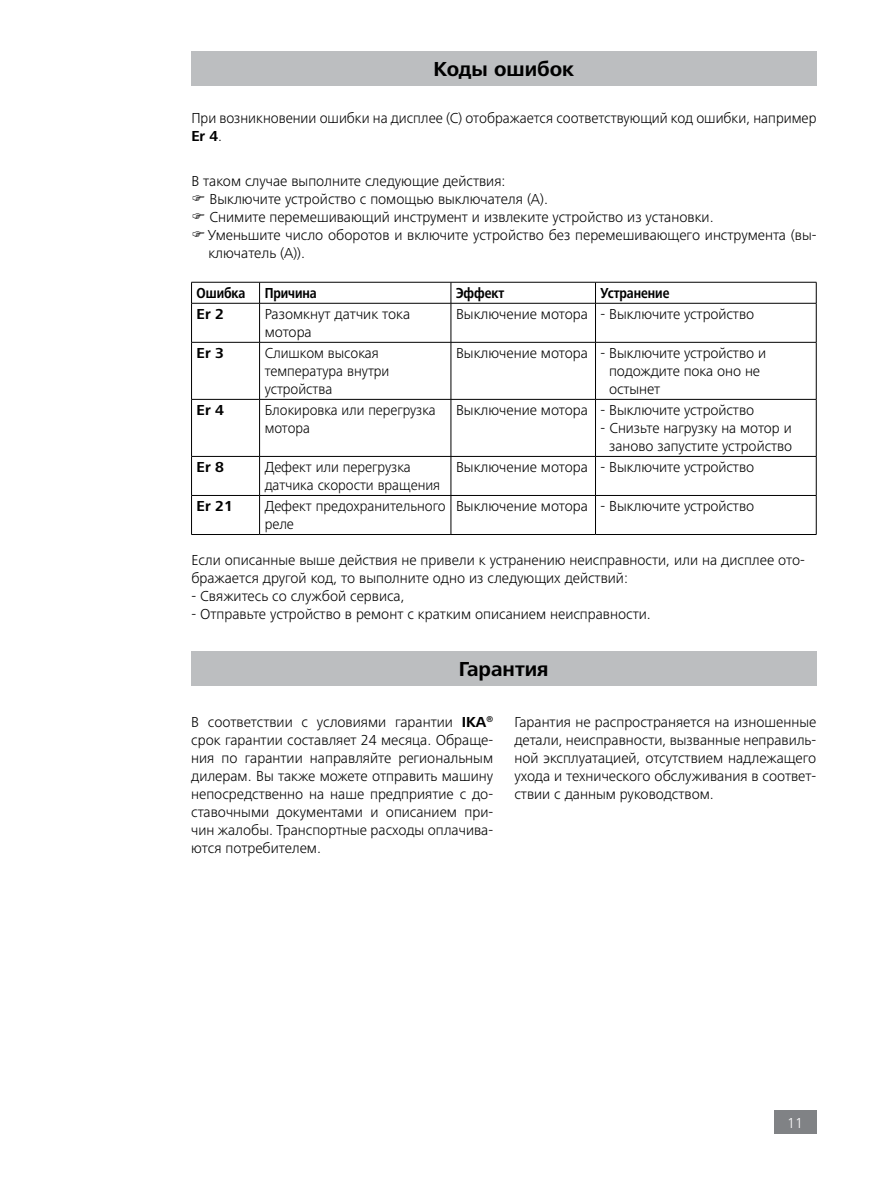
<style>
.page{position:relative;width:893px;height:1187px;background:#fff}
.page>*{position:absolute;margin:0;border:0;box-sizing:border-box;transform-origin:0 0}
.t1{font:700 21px "Frutiger Next IKA";color:#000}
.t2{font:300 15px/18px "Frutiger Next IKA";color:#000}
.t3{font:700 15px "Frutiger Next IKA";letter-spacing:-.005em;color:#000;scale:.84 1}
.t4{font:300 15px/18px "Frutiger Next IKA";color:#000;scale:.96 1}
.t5{font:700 15px "Frutiger Next IKA";letter-spacing:-.005em;color:#000}
.t6{font:300 15px "Frutiger Next IKA";color:#fff}
.s1{font-weight:700}
</style>
<div class="page">
<div style="left:774px;top:1110px;width:42px;height:23px;background:#808285"></div>
<div style="left:191px;top:651px;width:625px;height:34px;background:#bcbec0"></div>
<div style="left:191px;top:51px;width:625px;height:34px;background:#bcbec0"></div>
<hr style="left:191px;top:282px;width:69px;height:1px;background:#000">
<svg style="left:191px;top:282px;width:1px;height:21px"></svg>
<hr style="left:260px;top:282px;width:191px;height:1px;background:#000">
<svg style="left:259px;top:282px;width:1px;height:21px"></svg>
<hr style="left:451px;top:282px;width:144px;height:1px;background:#000">
<svg style="left:451px;top:282px;width:1px;height:21px"></svg>
<hr style="left:595px;top:282px;width:221px;height:1px;background:#000">
<svg style="left:595px;top:282px;width:1px;height:21px"></svg>
<svg style="left:816px;top:282px;width:1px;height:21px"></svg>
<hr style="left:191px;top:303px;width:69px;height:1px;background:#000">
<hr style="left:191px;top:303px;width:1px;height:39px;background:#000">
<hr style="left:260px;top:303px;width:191px;height:1px;background:#000">
<hr style="left:259px;top:303px;width:1px;height:39px;background:#000">
<hr style="left:451px;top:303px;width:144px;height:1px;background:#000">
<hr style="left:451px;top:303px;width:1px;height:39px;background:#000">
<hr style="left:595px;top:303px;width:221px;height:1px;background:#000">
<hr style="left:595px;top:303px;width:1px;height:39px;background:#000">
<hr style="left:816px;top:303px;width:1px;height:39px;background:#000">
<hr style="left:191px;top:342px;width:69px;height:1px;background:#000">
<hr style="left:191px;top:342px;width:1px;height:57px;background:#000">
<hr style="left:260px;top:342px;width:191px;height:1px;background:#000">
<hr style="left:259px;top:342px;width:1px;height:57px;background:#000">
<hr style="left:451px;top:342px;width:144px;height:1px;background:#000">
<hr style="left:451px;top:342px;width:1px;height:57px;background:#000">
<hr style="left:595px;top:342px;width:221px;height:1px;background:#000">
<hr style="left:595px;top:342px;width:1px;height:57px;background:#000">
<hr style="left:816px;top:342px;width:1px;height:57px;background:#000">
<hr style="left:191px;top:399px;width:69px;height:1px;background:#000">
<hr style="left:191px;top:399px;width:1px;height:57px;background:#000">
<hr style="left:260px;top:399px;width:191px;height:1px;background:#000">
<hr style="left:259px;top:399px;width:1px;height:57px;background:#000">
<hr style="left:451px;top:399px;width:144px;height:1px;background:#000">
<hr style="left:451px;top:399px;width:1px;height:57px;background:#000">
<hr style="left:595px;top:399px;width:221px;height:1px;background:#000">
<hr style="left:595px;top:399px;width:1px;height:57px;background:#000">
<hr style="left:816px;top:399px;width:1px;height:57px;background:#000">
<hr style="left:191px;top:456px;width:69px;height:1px;background:#000">
<hr style="left:191px;top:456px;width:1px;height:39px;background:#000">
<hr style="left:260px;top:456px;width:191px;height:1px;background:#000">
<hr style="left:259px;top:456px;width:1px;height:39px;background:#000">
<hr style="left:451px;top:456px;width:144px;height:1px;background:#000">
<hr style="left:451px;top:456px;width:1px;height:39px;background:#000">
<hr style="left:595px;top:456px;width:221px;height:1px;background:#000">
<hr style="left:595px;top:456px;width:1px;height:39px;background:#000">
<hr style="left:816px;top:456px;width:1px;height:39px;background:#000">
<hr style="left:191px;top:495px;width:69px;height:1px;background:#000">
<hr style="left:191px;top:495px;width:1px;height:39px;background:#000">
<hr style="left:260px;top:495px;width:191px;height:1px;background:#000">
<hr style="left:259px;top:495px;width:1px;height:39px;background:#000">
<hr style="left:451px;top:495px;width:144px;height:1px;background:#000">
<hr style="left:451px;top:495px;width:1px;height:39px;background:#000">
<hr style="left:595px;top:495px;width:221px;height:1px;background:#000">
<hr style="left:595px;top:495px;width:1px;height:39px;background:#000">
<hr style="left:816px;top:495px;width:1px;height:39px;background:#000">
<hr style="left:191px;top:534px;width:69px;height:1px;background:#000">
<hr style="left:260px;top:534px;width:191px;height:1px;background:#000">
<hr style="left:451px;top:534px;width:144px;height:1px;background:#000">
<hr style="left:595px;top:534px;width:221px;height:1px;background:#000">
<h1 class="t1" style="left:433px;top:57px;width:142px">Коды ошибок</h1>
<p class="t2" style="left:191px;top:109px;width:627px">При возникновении ошибки на дисплее (C) отображается соответствующий код ошибки, например<br><span class="s1">Er 4</span>.</p>
<p class="t2" style="left:208px;top:172px;width:610px;text-indent:-17px">В таком случае выполните следующие действия:<br>Выключите устройство с помощью выключателя (A).<br>Снимите перемешивающий инструмент и извлеките устройство из установки.<br>Уменьшите число оборотов и включите устройство без перемешивающего инструмента (вы&shy;ключатель (A)).</p>
<p class="t3" style="left:197px;top:284px;width:60px">Ошибка</p>
<p class="t3" style="left:265px;top:284px;width:64px">Причина</p>
<p class="t3" style="left:456px;top:284px;width:59px">Эффект</p>
<p class="t3" style="left:601px;top:284px;width:83px">Устранение</p>
<p class="t5" style="left:197px;top:305px;width:29px">Er 2</p>
<p class="t2" style="left:265px;top:305px;width:147px">Разомкнут датчик тока мотора</p>
<p class="t2" style="left:456px;top:305px;width:300px">Выключение мотора - Выключите устройство</p>
<p class="t5" style="left:197px;top:344px;width:29px">Er 3</p>
<p class="t2" style="left:265px;top:344px;width:126px">Слишком высокая температура внутри устройства</p>
<p class="t2" style="left:609px;top:344px;width:158px;text-indent:-153px">Выключение мотора - Выключите устройство и подождите пока оно не остынет</p>
<p class="t5" style="left:197px;top:401px;width:29px">Er 4</p>
<p class="t4" style="left:265px;top:401px;width:180px">Блокировка или перегрузка мотора</p>
<p class="t2" style="left:456px;top:401px;width:300px">Выключение мотора - Выключите устройство</p>
<p class="t2" style="left:601px;top:419px;width:193px;text-align:center">- Снизьте нагрузку на мотор и заново запустите устройство</p>
<p class="t5" style="left:197px;top:459px;width:29px">Er 8</p>
<p class="t2" style="left:265px;top:458px;width:177px">Дефект или перегрузка датчика скорости вращения</p>
<p class="t2" style="left:456px;top:458px;width:300px">Выключение мотора - Выключите устройство</p>
<p class="t5" style="left:197px;top:498px;width:38px">Er 21</p>
<p class="t2" style="left:265px;top:497px;width:183px">Дефект предохранительного реле</p>
<p class="t2" style="left:456px;top:497px;width:300px">Выключение мотора - Выключите устройство</p>
<p class="t2" style="left:191px;top:550px;width:615px">Если описанные выше действия не привели к устранению неисправности, или на дисплее ото&shy;бражается другой код, то выполните одно из следующих действий:</p>
<p class="t2" style="left:191px;top:586px;width:215px">- Свяжитесь со службой сервиса,</p>
<p class="t2" style="left:191px;top:604px;width:461px">- Отправьте устройство в ремонт с кратким описанием неисправности.</p>
<h1 class="t1" style="left:459px;top:657px;width:91px">Гарантия</h1>
<p class="t2" style="left:191px;top:713px;width:303px;text-align:justify">В соответствии с условиями гарантии <span class="s1">IKA</span><sup>® </sup>срок гарантии составляет 24 месяца. Обраще&shy;ния по гарантии направляйте региональным дилерам. Вы также можете отправить машину непосредственно на наше предприятие с до&shy;ставочными документами и описанием при&shy;чин жалобы. Транспортные расходы оплачива&shy;ются потребителем.</p>
<p class="t2" style="left:514px;top:713px;width:303px;text-align:justify">Гарантия не распространяется на изношенные детали, неисправности, вызванные неправиль&shy;ной эксплуатацией, отсутствием надлежащего ухода и технического обслуживания в соответ&shy;ствии с данным руководством.</p>
<p class="t6" style="left:787px;top:1113px;width:17px">11</p>
</div>
